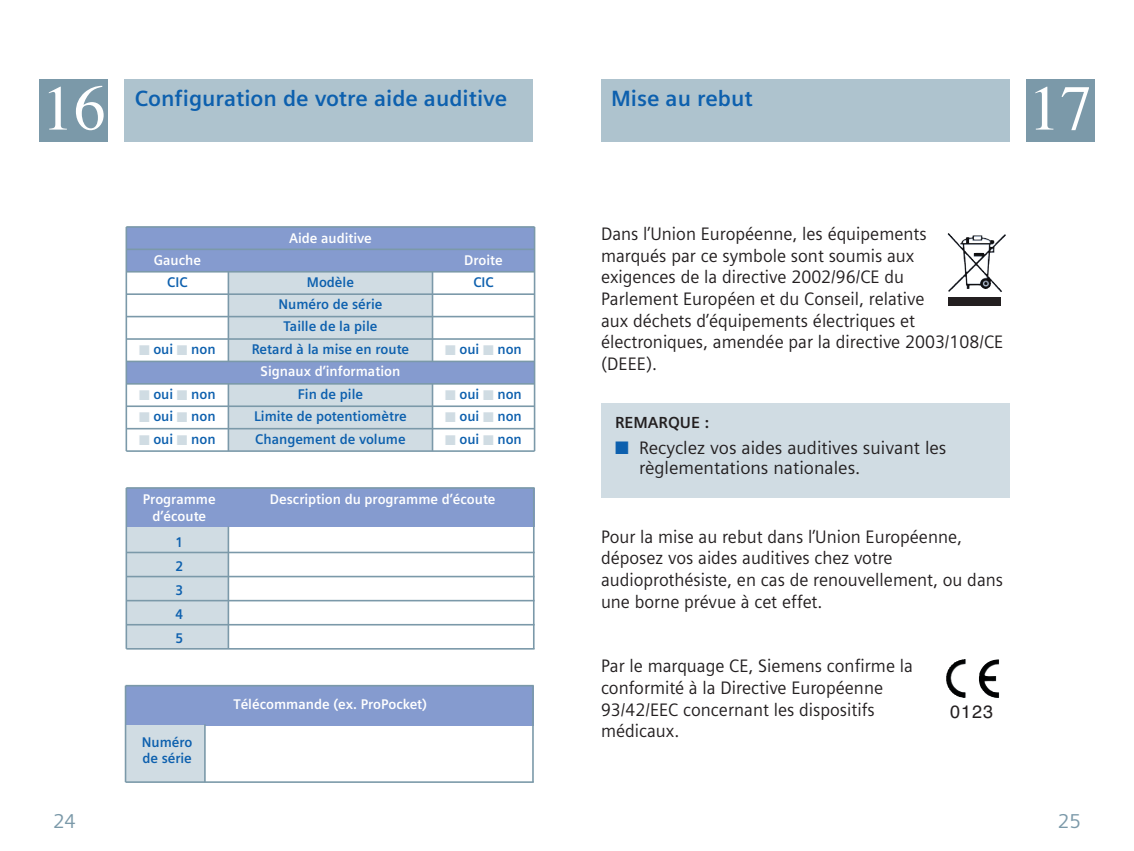
<style>
.page{position:relative;width:1134px;height:851px;background:#fff}
.page>*{position:absolute;margin:0;border:0;box-sizing:border-box;transform-origin:0 0}
.t1{font:64px "Times";color:#fff}
.t2{font:700 22px "Siemens Sans";color:#0d60ae}
.t3{font:20px "Siemens Sans";color:#7b99a9}
.t4{font:18px/21.6px "Siemens Sans";color:#231f20;scale:.96 1}
.t5{font:18px/20px "Siemens Sans";color:#231f20}
.t6{font:18px "Helvetica";color:#231f20}
.t7{font:700 16px "Siemens Sans";color:#231f20}
.t8{font:700 14px/24px "Siemens Sans";color:#0d60ae;scale:.96 1}
.t9{font:700 14px "Siemens Sans";color:#fff;scale:.96 1}
.s1{color:#d0dce3}
.s2{color:#0d60ae}
</style>
<div class="page">
<div style="left:40px;top:79px;width:68px;height:63px;background:#7b99a9"></div>
<div style="left:125px;top:79px;width:408px;height:63px;background:#aec3ce"></div>
<div style="left:126px;top:685px;width:408px;height:40px;background:#859bcf"></div>
<div style="left:126px;top:725px;width:79px;height:57px;background:#d0dce3"></div>
<hr style="left:126px;top:684px;width:408px;height:2px;background:#7b99a9">
<hr style="left:126px;top:781px;width:408px;height:1px;background:#7b99a9">
<hr style="left:204px;top:724px;width:2px;height:58px;background:#7b99a9">
<hr style="left:125px;top:685px;width:1px;height:97px;background:#7b99a9">
<hr style="left:532px;top:685px;width:2px;height:97px;background:#7b99a9">
<div style="left:126px;top:488px;width:409px;height:38px;background:#859bcf"></div>
<div style="left:126px;top:526px;width:102px;height:122px;background:#d0dce3"></div>
<hr style="left:126px;top:551px;width:409px;height:2px;background:#7b99a9">
<hr style="left:126px;top:487px;width:409px;height:1px;background:#7b99a9">
<hr style="left:126px;top:575px;width:409px;height:2px;background:#7b99a9">
<hr style="left:126px;top:599px;width:409px;height:2px;background:#7b99a9">
<hr style="left:126px;top:623px;width:409px;height:2px;background:#7b99a9">
<hr style="left:126px;top:648px;width:409px;height:1px;background:#7b99a9">
<hr style="left:228px;top:526px;width:1px;height:122px;background:#7b99a9">
<hr style="left:126px;top:488px;width:1px;height:160px;background:#7b99a9">
<hr style="left:533px;top:488px;width:2px;height:160px;background:#7b99a9">
<div style="left:228px;top:272px;width:204px;height:179px;background:#d0dce3"></div>
<hr style="left:228px;top:272px;width:1px;height:179px;background:#7b99a9">
<hr style="left:432px;top:272px;width:1px;height:179px;background:#7b99a9">
<div style="left:126px;top:361px;width:409px;height:23px;background:#859bcf"></div>
<div style="left:126px;top:227px;width:409px;height:45px;background:#859bcf"></div>
<hr style="left:126px;top:226px;width:409px;height:2px;background:#7b99a9">
<hr style="left:126px;top:248px;width:409px;height:2px;background:#7b99a9">
<hr style="left:126px;top:271px;width:409px;height:1px;background:#7b99a9">
<hr style="left:126px;top:293px;width:409px;height:2px;background:#7b99a9">
<hr style="left:126px;top:316px;width:409px;height:1px;background:#7b99a9">
<hr style="left:126px;top:338px;width:409px;height:2px;background:#7b99a9">
<hr style="left:126px;top:360px;width:409px;height:2px;background:#7b99a9">
<hr style="left:126px;top:383px;width:409px;height:1px;background:#7b99a9">
<hr style="left:126px;top:405px;width:409px;height:2px;background:#7b99a9">
<hr style="left:126px;top:428px;width:409px;height:1px;background:#7b99a9">
<hr style="left:126px;top:450px;width:409px;height:2px;background:#7b99a9">
<hr style="left:126px;top:227px;width:1px;height:224px;background:#7b99a9">
<hr style="left:534px;top:227px;width:1px;height:224px;background:#7b99a9">
<div style="left:1026px;top:79px;width:68px;height:63px;background:#7b99a9"></div>
<div style="left:601px;top:79px;width:408px;height:63px;background:#aec3ce"></div>
<img style="left:949px;top:233px;width:57px;height:59px">
<div style="left:949px;top:297px;width:52px;height:8px;background:#231f20"></div>
<div style="left:601px;top:402px;width:408px;height:95px;background:#d0dce3"></div>
<img style="left:946px;top:659px;width:53px;height:39px">
<h1 class="t1" style="left:42px;top:70px;width:66px">16</h1>
<p class="t2" style="left:135px;top:85px;width:374px">Configuration de votre aide auditive</p>
<p class="t9" style="left:289px;top:229px;width:88px">Aide auditive</p>
<p class="t9" style="left:154px;top:251px;width:51px">Gauche</p>
<p class="t9" style="left:464px;top:251px;width:42px">Droite</p>
<p class="t8" style="left:167px;top:270px;width:23px">CIC</p>
<p class="t8" style="left:307px;top:270px;width:51px">Modèle</p>
<p class="t8" style="left:473px;top:270px;width:23px">CIC</p>
<p class="t8" style="left:279px;top:293px;width:110px;line-height:22.4px;text-align:center">Numéro de série<br>Taille de la pile</p>
<p class="t8" style="left:139px;top:337px;width:81px"><span class="s1">■</span> oui <span class="s1">■</span> non</p>
<p class="t8" style="left:252px;top:337px;width:165px">Retard à la mise en route</p>
<p class="t8" style="left:445px;top:337px;width:81px"><span class="s1">■</span> oui <span class="s1">■</span> non</p>
<p class="t9" style="left:261px;top:363px;width:147px">Signaux d’information</p>
<p class="t8" style="left:139px;top:382px;width:81px"><span class="s1">■</span> oui <span class="s1">■</span> non</p>
<p class="t8" style="left:298px;top:382px;width:70px">Fin de pile</p>
<p class="t8" style="left:445px;top:382px;width:81px"><span class="s1">■</span> oui <span class="s1">■</span> non</p>
<p class="t8" style="left:139px;top:404px;width:81px"><span class="s1">■</span> oui <span class="s1">■</span> non</p>
<p class="t8" style="left:254px;top:404px;width:161px">Limite de potentiomètre</p>
<p class="t8" style="left:445px;top:404px;width:81px"><span class="s1">■</span> oui <span class="s1">■</span> non</p>
<p class="t8" style="left:139px;top:426px;width:81px"><span class="s1">■</span> oui <span class="s1">■</span> non</p>
<p class="t8" style="left:255px;top:426px;width:158px">Changement de volume</p>
<p class="t8" style="left:445px;top:426px;width:81px"><span class="s1">■</span> oui <span class="s1">■</span> non</p>
<p class="t9" style="left:143px;top:491px;width:77px">Programme</p>
<p class="t9" style="left:270px;top:491px;width:236px">Description du programme d’écoute</p>
<p class="t9" style="left:152px;top:507px;width:57px">d’écoute</p>
<p class="t8" style="left:175px;top:530px;width:10px;text-align:justify">1<br>2<br>3<br>4<br>5</p>
<p class="t8" style="left:142px;top:733px;width:54px;line-height:16px">Numéro de série</p>
<p class="t9" style="left:233px;top:695px;width:203px">Télécommande (ex. ProPocket)</p>
<p class="t2" style="left:611px;top:85px;width:143px">Mise au rebut</p>
<h1 class="t1" style="left:1028px;top:70px;width:65px">17</h1>
<p class="t4" style="left:601px;top:223px;width:421px">Dans l’Union Européenne, les équipements<br>marqués par ce symbole sont soumis aux<br>exigences de la directive 2002/96/CE du<br>Parlement Européen et du Conseil, relative<br>aux déchets d’équipements électriques et électroniques, amendée par la directive 2003/108/CE (DEEE).</p>
<p class="t7" style="left:615px;top:413px;width:96px">REMARQUE :</p>
<p class="t5" style="left:639px;top:438px;width:309px;text-indent:-24px"><span class="s2">■</span> Recyclez vos aides auditives suivant les règlementations nationales.</p>
<p class="t4" style="left:601px;top:525px;width:420px">Pour la mise au rebut dans l’Union Européenne, déposez vos aides auditives chez votre audioprothésiste, en cas de renouvellement, ou dans une borne prévue à cet effet.</p>
<p class="t4" style="left:601px;top:655px;width:326px">Par le marquage CE, Siemens confirme la conformité à la Directive Européenne<br>93/42/EEC concernant les dispositifs médicaux.</p>
<p class="t6" style="left:950px;top:701px;width:45px">0123</p>
<p class="t3" style="left:53px;top:809px;width:25px">24</p>
<p class="t3" style="left:1058px;top:809px;width:25px">25</p>
</div>
